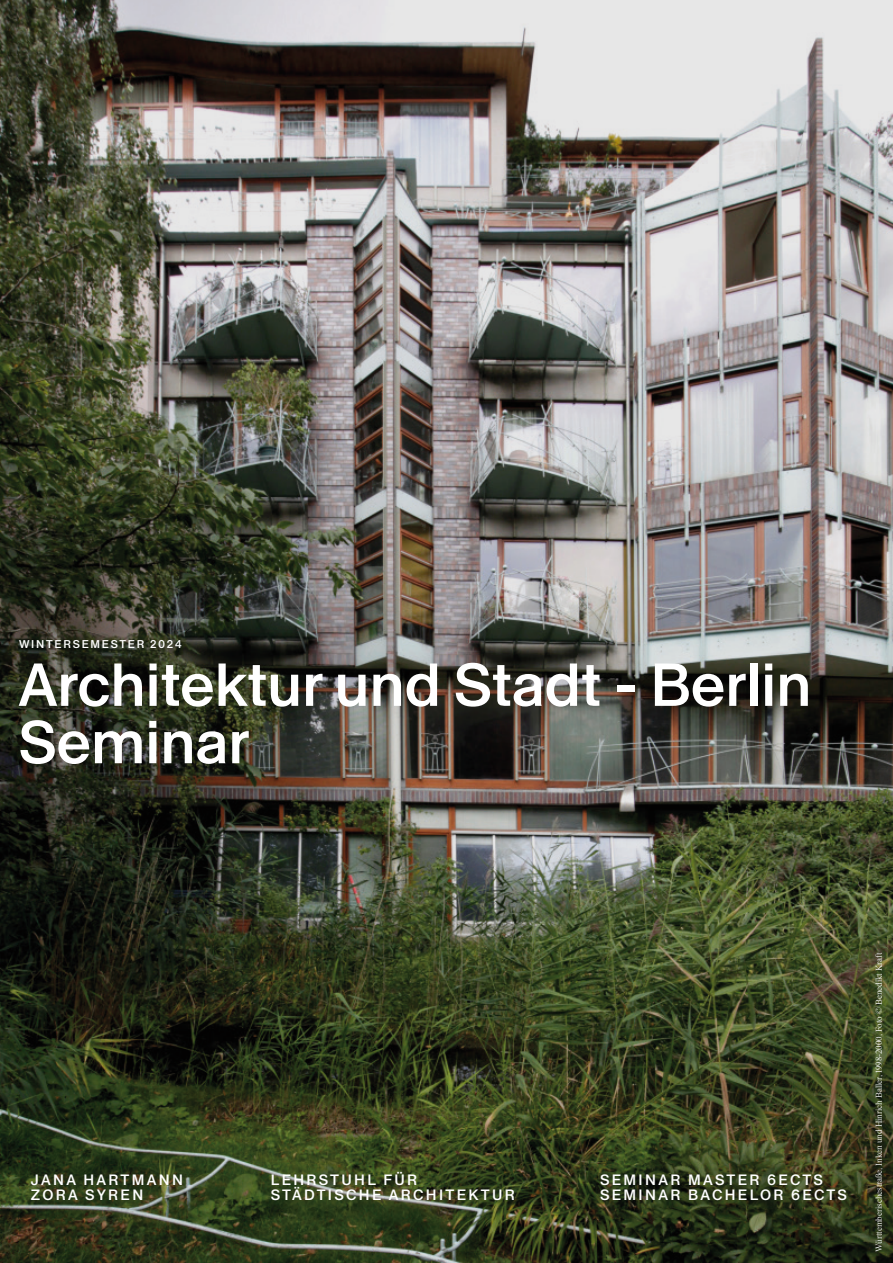
<style>
.page{position:relative;width:893px;height:1263px;background:#fff}
.page>*{position:absolute;margin:0;border:0;box-sizing:border-box;transform-origin:0 0}
.t1{font:60.45px/57.3px "Antique Legacy";letter-spacing:-.01em;color:#fff}
.t2{font:15px/15px "Antique Legacy";letter-spacing:.155em;color:#fff}
.t3{font:11.4px "Antique Legacy";letter-spacing:.155em;color:#fff}
.t4{font:9px "Times Now Sm Lg";letter-spacing:-.005em;color:#fff}
</style>
<div class="page">
<img style="left:0;top:0;width:893px;height:1263px">
<p class="t3" style="left:19px;top:636px;width:164px">WINTERSEMESTER 2024</p>
<h1 class="t1" style="left:18px;top:653px;width:795px">Architektur und Stadt - Berlin<br>Seminar</h1>
<p class="t2" style="left:31px;top:1172px;width:154px">JANA HARTMANN<br>ZORA SYREN</p>
<p class="t2" style="left:271px;top:1172px;width:245px">LEHRSTUHL FÜR<br>STÄDTISCHE ARCHITEKTUR</p>
<p class="t2" style="left:600px;top:1172px;width:248px">SEMINAR MASTER 6ECTS<br>SEMINAR BACHELOR 6ECTS</p>
<p class="t4" style="left:873px;top:1252px;width:301px;rotate:-90deg">Württemberischestraße, Inken und Hinrich Baller, 1998-2000, Foto © Benedikt Kraft</p>
</div>
